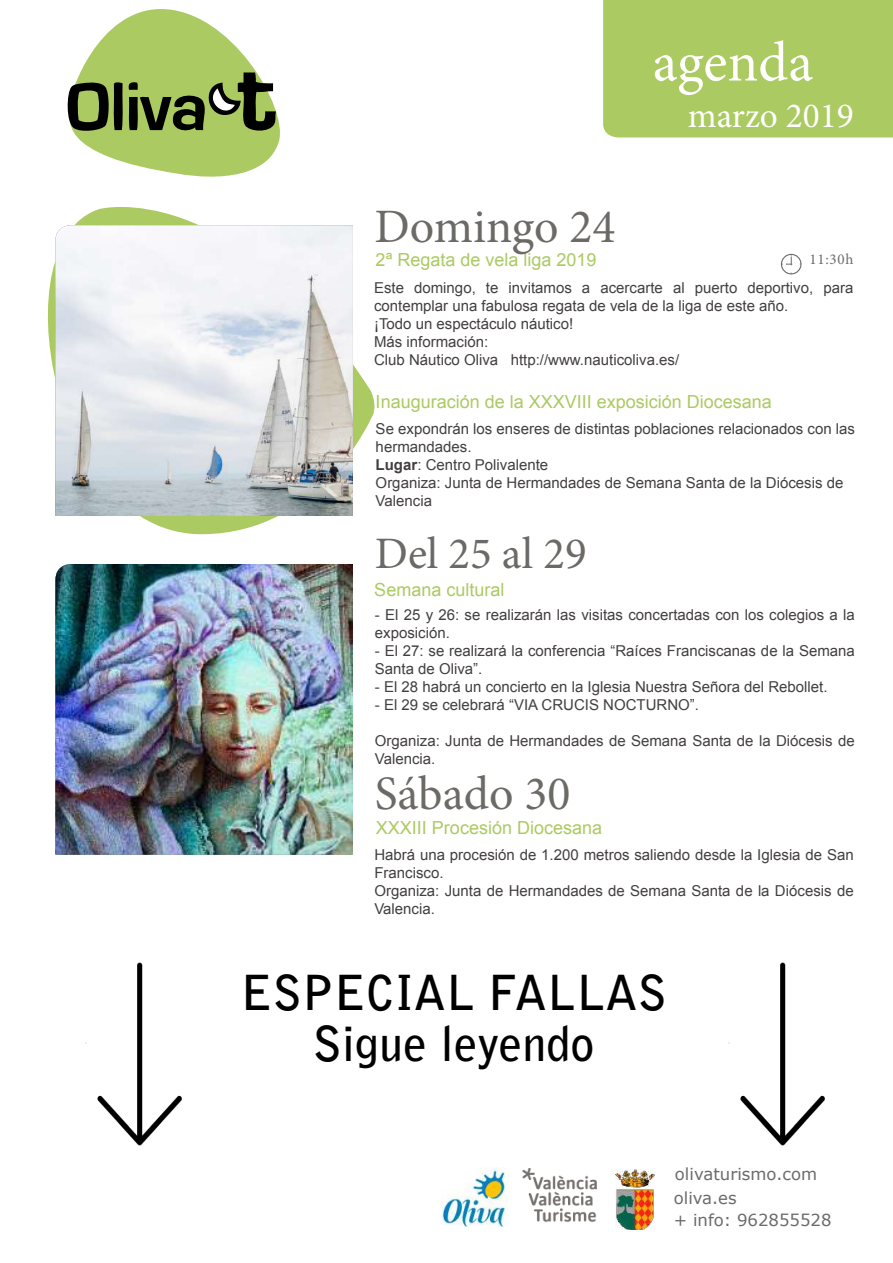
<style>
.page{position:relative;width:893px;height:1263px;background:#fff}
.page>*{position:absolute;margin:0;border:0;box-sizing:border-box;transform-origin:0 0}
.t1{font:56.7px "Minion Pro";letter-spacing:-.005em;color:#fff}
.t2{font:700 48px/51px "Bell Gothic Std";color:#000;text-align:center}
.t3{font:48px "Minion Pro";color:#6c6a66}
.t4{font:45px "Minion Pro";color:#6c6a66}
.t5{font:35.4px "Minion Pro";color:#fff}
.t6{font:18px "Arial";color:#abca62}
.t7{font:16.5px/23.2px "Verdana";color:#6d6a6a}
.t8{font:15px/18px "Arial";color:#433f40}
.t9{font:15px "Minion Pro";color:#6d6a6a}
.s1{font-weight:700}
</style>
<div class="page">
<div style="left:603px;top:0;width:290px;height:137px;background:#abca62"></div>
<svg style="left:47px;top:207px;width:328px;height:328px"></svg>
<svg style="left:67px;top:9px;width:213px;height:168px"></svg>
<img style="left:55px;top:225px;width:298px;height:291px">
<img style="left:55px;top:564px;width:298px;height:291px">
<img style="left:441px;top:1167px;width:67px;height:60px">
<img style="left:522px;top:1168px;width:75px;height:55px">
<img style="left:616px;top:1169px;width:39px;height:60px">
<div style="left:781px;top:254px;width:20px;height:20px;border:1px solid #6d6a6a;border-radius:50%"></div>
<svg style="left:782px;top:254px;width:10px;height:11px"></svg>
<img style="left:728px;top:962px;width:97px;height:184px">
<img style="left:85px;top:962px;width:97px;height:184px">
<h1 class="t1" style="left:653px;top:24px;width:162px">agenda</h1>
<h2 class="t3" style="left:374px;top:194px;width:243px">Domingo 24</h2>
<p class="t6" style="left:376px;top:248px;width:222px">2ª Regata de vela liga 2019</p>
<h3 class="t5" style="left:688px;top:92px;width:168px">marzo 2019</h3>
<p class="t9" style="left:809px;top:249px;width:45px">11:30h</p>
<p class="t8" style="left:374px;top:279px;width:481px">Este domingo, te invitamos a acercarte al puerto deportivo, para contemplar una fabulosa regata de vela de la liga de este año.<br>¡Todo un espectáculo náutico!<br>Más información:<br>Club Náutico Oliva http://www.nauticoliva.es/</p>
<p class="t6" style="left:376px;top:390px;width:398px">Inauguración de la XXXVIII exposición Diocesana</p>
<p class="t8" style="left:376px;top:420px;width:481px">Se expondrán los enseres de distintas poblaciones relacionados con las hermandades.<br><span class="s1">Lugar</span>: Centro Polivalente<br>Organiza: Junta de Hermandades de Semana Santa de la Diócesis de Valencia</p>
<h3 class="t4" style="left:375px;top:523px;width:214px">Del 25 al 29</h3>
<p class="t6" style="left:374px;top:578px;width:132px">Semana cultural</p>
<p class="t8" style="left:375px;top:606px;width:481px">- El 25 y 26: se realizarán las visitas concertadas con los colegios a la exposición.</p>
<p class="t8" style="left:375px;top:642px;width:481px">- El 27: se realizará la conferencia “Raíces Franciscanas de la Semana<br>Santa de Oliva”.</p>
<p class="t8" style="left:375px;top:678px;width:454px">- El 28 habrá un concierto en la Iglesia Nuestra Señora del Rebollet.</p>
<p class="t8" style="left:375px;top:696px;width:326px">- El 29 se celebrará “VIA CRUCIS NOCTURNO”.</p>
<p class="t8" style="left:375px;top:732px;width:481px">Organiza: Junta de Hermandades de Semana Santa de la Diócesis de<br>Valencia.</p>
<h2 class="t3" style="left:375px;top:762px;width:197px">Sábado 30</h2>
<p class="t6" style="left:376px;top:815px;width:228px">XXXIII Procesión Diocesana</p>
<p class="t8" style="left:374px;top:846px;width:481px">Habrá una procesión de 1.200 metros saliendo desde la Iglesia de San Francisco.<br>Organiza: Junta de Hermandades de Semana Santa de la Diócesis de Valencia.</p>
<h2 class="t2" style="left:240px;top:967px;width:428px">ESPECIAL FALLAS<br>Sigue leyendo</h2>
<p class="t7" style="left:674px;top:1162px;width:159px">olivaturismo.com oliva.es<br>+ info: 962855528</p>
</div>
